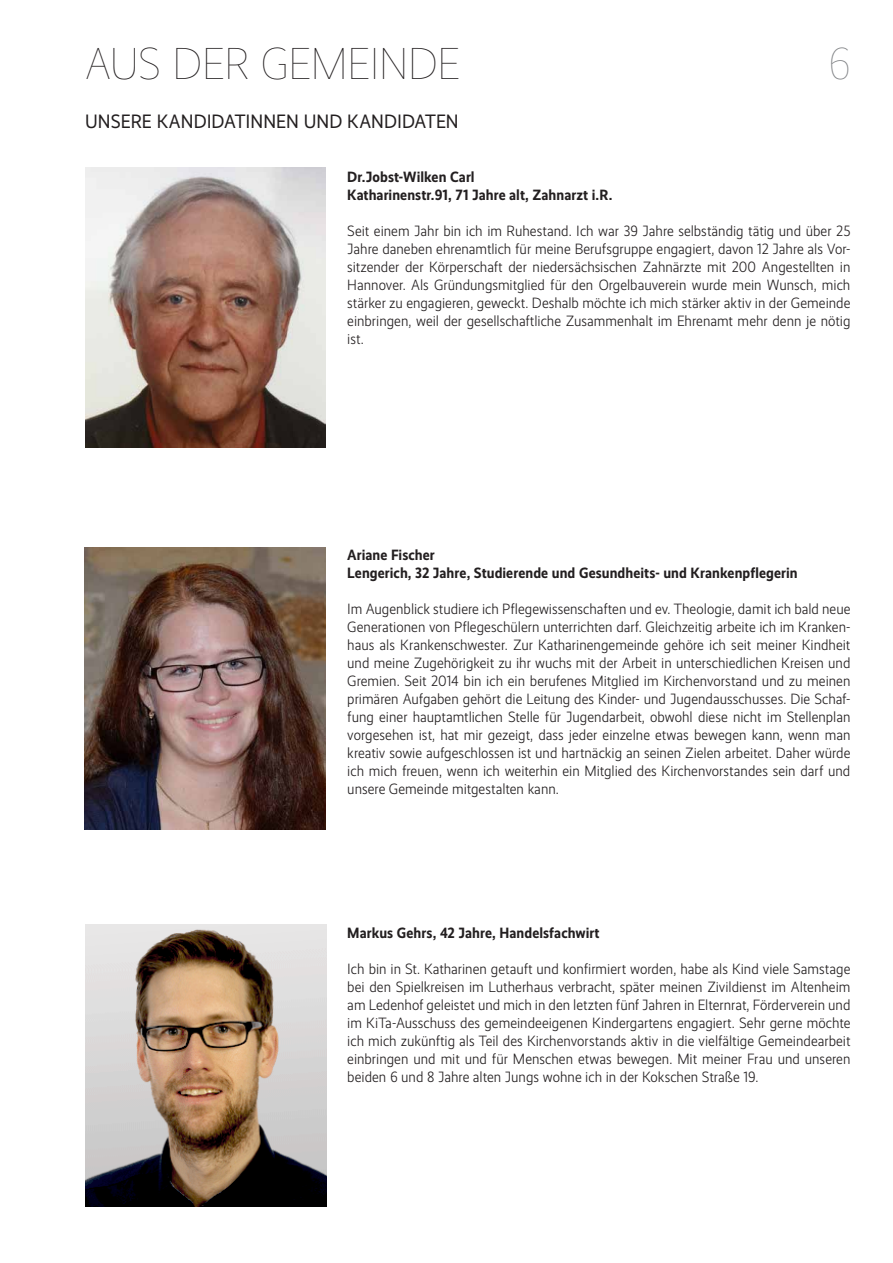
<style>
.page{position:relative;width:893px;height:1263px;background:#fff}
.page>*{position:absolute;margin:0;border:0;box-sizing:border-box;transform-origin:0 0}
.t1{font:100 45px "Realist Narrow";letter-spacing:-.005em;color:#231f20}
.t2{font:100 45px "Realist Narrow";color:#808285}
.t3{font:19.5px "Realist Narrow";letter-spacing:.005em;color:#231f20}
.t4{font:300 15px/18px "Realist Narrow";color:#231f20;text-align:justify}
.t5{font:700 15px/18px "Realist Narrow";letter-spacing:.005em;color:#231f20}
</style>
<div class="page">
<img style="left:84px;top:547px;width:241px;height:282px">
<img style="left:85px;top:924px;width:241px;height:282px">
<img style="left:85px;top:168px;width:240px;height:280px">
<h1 class="t1" style="left:85px;top:37px;width:376px">AUS DER GEMEI NDE</h1>
<h1 class="t2" style="left:828px;top:37px;width:24px">6</h1>
<h2 class="t3" style="left:85px;top:109px;width:375px">UNSERE KANDIDATINNEN UND KANDIDATEN</h2>
<p class="t5" style="left:347px;top:167px;width:267px">Dr.Jobst-Wilken Carl<br>Katharinenstr.91, 71 Jahre alt, Zahnarzt i.R.</p>
<p class="t4" style="left:347px;top:221px;width:505px">Seit einem Jahr bin ich im Ruhestand. Ich war 39 Jahre selbständig tätig und über 25<br>Jahre daneben ehrenamtlich für meine Berufsgruppe engagiert, davon 12 Jahre als Vor&shy;sitzender der Körperschaft der niedersächsischen Zahnärzte mit 200 Angestellten in Hannover. Als Gründungsmitglied für den Orgelbauverein wurde mein Wunsch, mich stärker zu engagieren, geweckt. Deshalb möchte ich mich stärker aktiv in der Gemeinde einbringen, weil der gesellschaftliche Zusammenhalt im Ehrenamt mehr denn je nötig ist.</p>
<p class="t5" style="left:347px;top:545px;width:452px">Ariane Fischer<br>Lengerich, 32 Jahre, Studierende und Gesundheits- und Krankenpflegerin</p>
<p class="t4" style="left:347px;top:599px;width:505px">Im Augenblick studiere ich Pflegewissenschaften und ev. Theologie, damit ich bald neue Generationen von Pflegeschülern unterrichten darf. Gleichzeitig arbeite ich im Kranken&shy;haus als Krankenschwester. Zur Katharinengemeinde gehöre ich seit meiner Kindheit und meine Zugehörigkeit zu ihr wuchs mit der Arbeit in unterschiedlichen Kreisen und Gremien. Seit 2014 bin ich ein berufenes M itglied im Kirchenvorstand und zu meinen primären Aufgaben gehört die Leitung des Kinder- und Jugendausschusses. Die Schaf&shy;fung einer hauptamtlichen Stelle für Jugendarbeit, obwohl diese nicht im Stellenplan vorgesehen ist, hat mir gezeigt, dass jeder einzelne etwas bewegen kann, wenn man kreativ sowie aufgeschlossen ist und hartnäckig an seinen Zielen arbeitet. Daher würde ich mich freuen, wenn ich weiterhin ein M itglied des Kirchenvorstandes sein darf und unsere Gemeinde mitgestalten kann.</p>
<p class="t5" style="left:347px;top:923px;width:254px">Markus Gehrs, 42 Jahre, Handelsfachwirt</p>
<p class="t4" style="left:347px;top:959px;width:505px">Ich bin in St. Katharinen getauft und konfirmiert worden, habe als Kind viele Samstage bei den Spielkreisen im Lutherhaus verbracht, später meinen Zivildienst im Altenheim am Ledenhof geleistet und mich in den letzten fünf Jahren in Elternrat, Förderverein und im KiTa-Ausschuss des gemeindeeigenen Kindergartens engagiert. Sehr gerne möchte ich mich zukünftig als Teil des Kirchenvorstands aktiv in die vielfältige Gemeindearbeit einbringen und mit und für Menschen etwas bewegen. M it meiner Frau und unseren beiden 6 und 8 Jahre alten Jungs wohne ich in der Kokschen Straße 19.</p>
</div>
